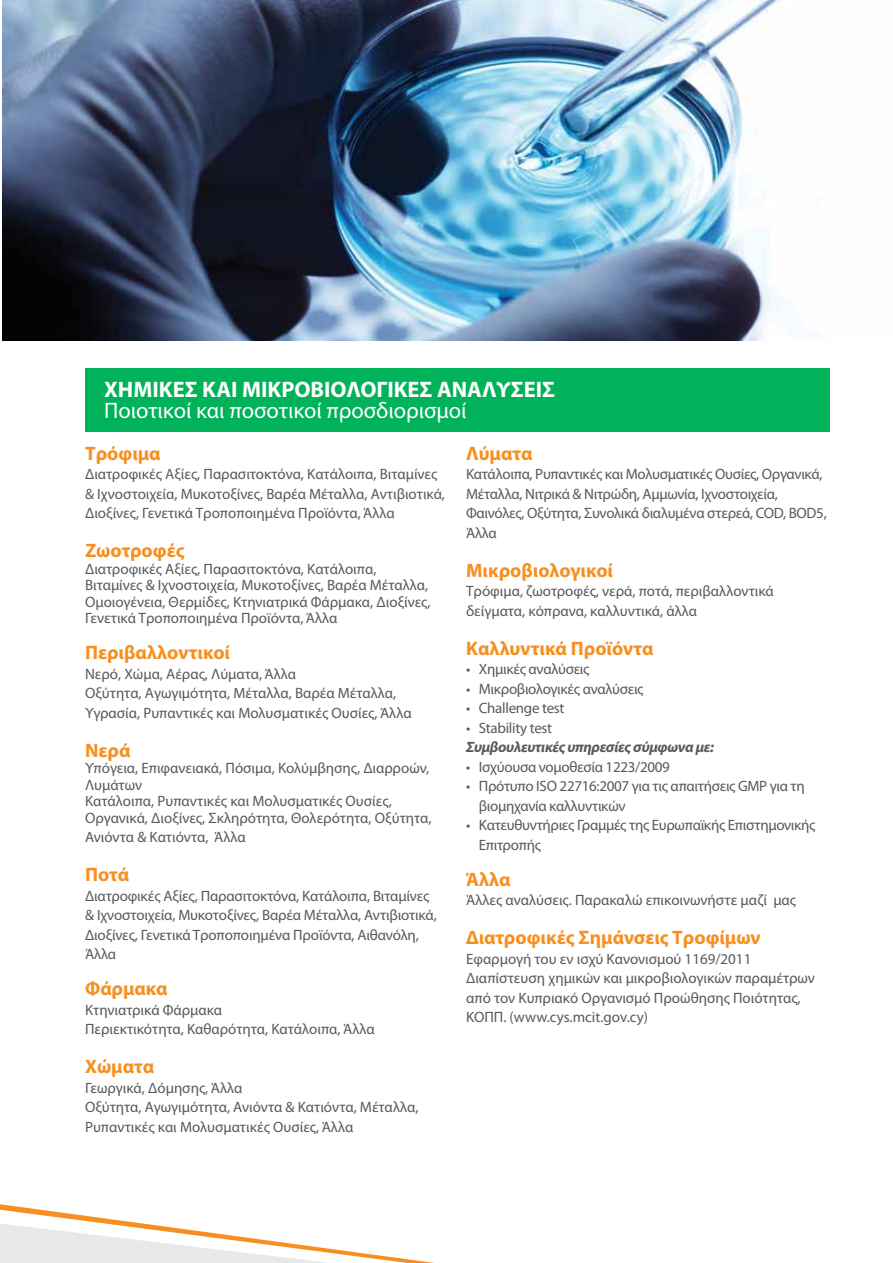
<style>
.page{position:relative;width:893px;height:1263px;background:#fff}
.page>*{position:absolute;margin:0;border:0;box-sizing:border-box;transform-origin:0 0}
.t1{font:700 22.5px "Myriad Pro";color:#fff}
.t2{font:22.5px "Myriad Pro";color:#fff}
.t3{font:700 19.5px "Myriad Pro";color:#f78f20}
.t4{font:15px/19.5px "Myriad Pro";letter-spacing:-.005em;color:#58595b}
.t5{font:italic 700 15px "Myriad Pro";letter-spacing:-.02em;color:#58595b}
</style>
<div class="page">
<svg style="left:0;top:1204px;width:434px;height:59px"></svg>
<div style="left:85px;top:368px;width:744px;height:63px;background:#00b25a"></div>
<img style="left:2px;top:0;width:816px;height:340px">
<h1 class="t1" style="left:104px;top:375px;width:452px">ΧΗΜΙΚΕΣ ΚΑΙ ΜΙΚΡΟΒΙΟΛΟΓΙΚΕΣ ΑΝΑΛΥΣΕΙΣ</h1>
<h1 class="t2" style="left:104px;top:397px;width:364px">Ποιοτικοί και ποσοτικοί προσδιορισμοί</h1>
<h2 class="t3" style="left:85px;top:441px;width:77px">Τρόφιμα</h2>
<p class="t4" style="left:85px;top:464px;width:362px">Διατροφικές Αξίες, Παρασιτοκτόνα, Κατάλοιπα, Βιταμίνες &amp; Ιχνοστοιχεία, Μυκοτοξίνες, Βαρέα Μέταλλα, Αντιβιοτικά,<br>Διοξίνες, Γενετικά Τροποποιημένα Προϊόντα, Άλλα</p>
<h2 class="t3" style="left:85px;top:538px;width:101px">Ζωοτροφές</h2>
<p class="t4" style="left:85px;top:560px;width:347px;line-height:16.5px">Διατροφικές Αξίες, Παρασιτοκτόνα, Κατάλοιπα, Βιταμίνες &amp; Ιχνοστοιχεία, Μυκοτοξίνες, Βαρέα Μέταλλα, Ομοιογένεια, Θερμίδες, Κτηνιατρικά Φάρμακα, Διοξίνες, Γενετικά Τροποποιημένα Προϊόντα, Άλλα</p>
<h2 class="t3" style="left:85px;top:640px;width:146px">Περιβαλλοντικοί</h2>
<p class="t4" style="left:85px;top:664px;width:328px">Νερό, Χώμα, Αέρας, Λύματα, Άλλα<br>Οξύτητα, Αγωγιμότητα, Μέταλλα, Βαρέα Μέταλλα,<br>Υγρασία, Ρυπαντικές και Μολυσματικές Ουσίες, Άλλα</p>
<h2 class="t3" style="left:85px;top:738px;width:47px">Νερά</h2>
<p class="t4" style="left:85px;top:760px;width:348px;line-height:16.5px">Υπόγεια, Επιφανειακά, Πόσιμα, Κολύμβησης, Διαρροών, Λυμάτων<br>Κατάλοιπα, Ρυπαντικές και Μολυσματικές Ουσίες, Οργανικά, Διοξίνες, Σκληρότητα, Θολερότητα, Οξύτητα,</p>
<p class="t4" style="left:85px;top:827px;width:162px">Ανιόντα &amp; Κατιόντα, Άλλα</p>
<h2 class="t3" style="left:85px;top:862px;width:46px">Ποτά</h2>
<p class="t4" style="left:85px;top:886px;width:353px">Διατροφικές Αξίες, Παρασιτοκτόνα, Κατάλοιπα, Βιταμίνες &amp; Ιχνοστοιχεία, Μυκοτοξίνες, Βαρέα Μέταλλα, Αντιβιοτικά, Διοξίνες, Γενετικά Τροποποιημένα Προϊόντα, Αιθανόλη, Άλλα</p>
<h2 class="t3" style="left:85px;top:976px;width:84px">Φάρμακα</h2>
<p class="t4" style="left:85px;top:1000px;width:291px">Κτηνιατρικά Φάρμακα<br>Περιεκτικότητα, Καθαρότητα, Κατάλοιπα, Άλλα</p>
<h2 class="t3" style="left:85px;top:1054px;width:70px">Χώματα</h2>
<p class="t4" style="left:85px;top:1078px;width:335px">Γεωργικά, Δόμησης, Άλλα<br>Oξύτητα, Αγωγιμότητα, Ανιόντα &amp; Κατιόντα, Μέταλλα,<br>Ρυπαντικές και Μολυσματικές Ουσίες, Άλλα</p>
<h2 class="t3" style="left:466px;top:441px;width:68px">Λύματα</h2>
<p class="t4" style="left:466px;top:464px;width:362px">Κατάλοιπα, Ρυπαντικές και Μολυσματικές Ουσίες, Οργανικά, Μέταλλα, Νιτρικά &amp; Νιτρώδη, Αμμωνία, Ιχνοστοιχεία, Φαινόλες, Οξύτητα, Συνολικά διαλυμένα στερεά, COD, BOD5, Άλλα</p>
<h2 class="t3" style="left:466px;top:558px;width:148px">Μικροβιολογικοί</h2>
<p class="t4" style="left:466px;top:581px;width:309px">Τρόφιμα, ζωοτροφές, νερά, ποτά, περιβαλλοντικά δείγματα, κόπρανα, καλλυντικά, άλλα</p>
<h2 class="t3" style="left:466px;top:636px;width:189px">Καλλυντικά Προϊόντα</h2>
<p class="t4" style="left:466px;top:659px;width:125px">• Χημικές αναλύσεις</p>
<p class="t4" style="left:466px;top:679px;width:179px">• Μικροβιολογικές αναλύσεις</p>
<p class="t4" style="left:466px;top:698px;width:100px">• Challenge test</p>
<p class="t4" style="left:466px;top:718px;width:88px">• Stability test</p>
<p class="t5" style="left:466px;top:738px;width:249px">Συμβουλευτικές υπηρεσίες σύμφωνα με:</p>
<p class="t4" style="left:466px;top:757px;width:205px">• Ισχύουσα νομοθεσία 1223/2009</p>
<p class="t4" style="left:479px;top:776px;width:327px;text-indent:-13px">• Πρότυπο ISO 22716:2007 για τις απαιτήσεις GMP για τη βιομηχανία καλλυντικών</p>
<p class="t4" style="left:479px;top:815px;width:338px;text-indent:-13px">• Κατευθυντήριες Γραμμές της Ευρωπαϊκής Επιστημονικής<br>Επιτροπής</p>
<h2 class="t3" style="left:466px;top:867px;width:46px">Άλλα</h2>
<p class="t4" style="left:466px;top:890px;width:332px">Άλλες αναλύσεις. Παρακαλώ επικοινωνήστε μαζί μας</p>
<h2 class="t3" style="left:466px;top:925px;width:296px">Διατροφικές Σημάνσεις Τροφίμων</h2>
<p class="t4" style="left:466px;top:949px;width:350px">Εφαρμογή του εν ισχύ Κανονισμού 1169/2011<br>Διαπίστευση χημικών και μικροβιολογικών παραμέτρων από τον Κυπριακό Οργανισμό Προώθησης Ποιότητας, ΚΟΠΠ. (www.cys.mcit.gov.cy)</p>
</div>
